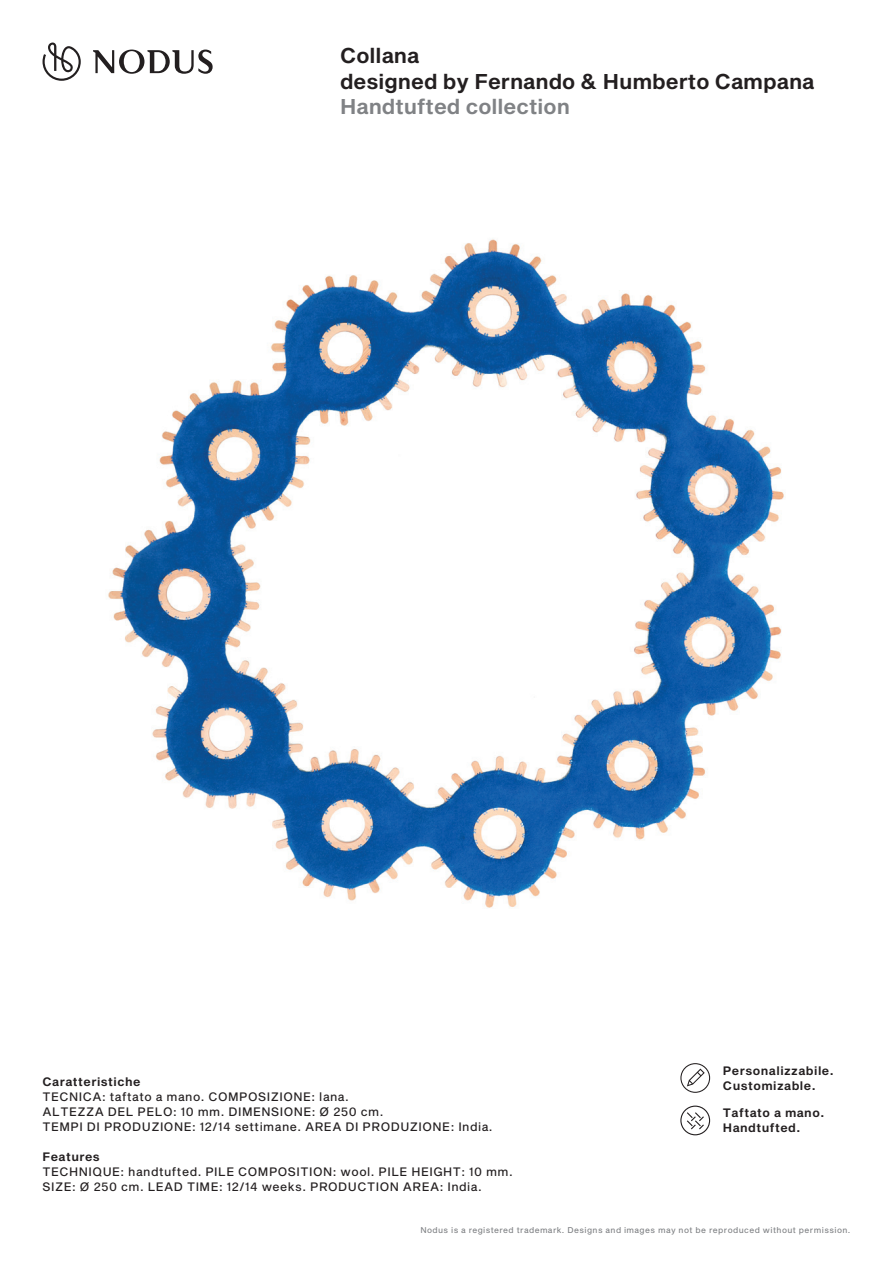
<style>
.page{position:relative;width:893px;height:1263px;background:#fff}
.page>*{position:absolute;margin:0;border:0;box-sizing:border-box;transform-origin:0 0}
.t1{font:21px/25.5px "Sequel Sans Semi Bold Body";color:#231f20}
.t2{font:21px "Sequel Sans Semi Bold Body";color:#808285}
.t3{font:12px/15px "Sequel Sans Roman Body";letter-spacing:.04em;color:#231f20}
.t4{font:12px/15px "Sequel Sans Semi Bold Body";letter-spacing:.04em;color:#231f20}
.t5{font:8.25px "Sequel Sans Roman Body";letter-spacing:.05em;color:#808285}
</style>
<div class="page">
<img style="left:108px;top:239px;width:676px;height:669px">
<svg style="left:43px;top:43px;width:38px;height:38px"></svg>
<svg style="left:93px;top:50px;width:120px;height:24px"></svg>
<svg style="left:680px;top:1063px;width:30px;height:30px"></svg>
<svg style="left:680px;top:1105px;width:30px;height:30px"></svg>
<h1 class="t1" style="left:340px;top:44px;width:476px">Collana<br>designed by Fernando &amp; Humberto Campana</h1>
<h1 class="t2" style="left:340px;top:92px;width:231px">Handtufted collection</h1>
<p class="t4" style="left:43px;top:1074px;width:100px">Caratteristiche</p>
<p class="t3" style="left:43px;top:1089px;width:452px">TECNICA: taftato a mano. COMPOSIZIONE: lana.<br>ALTEZZA DEL PELO: 10 mm. DIMENSIONE: Ø 250 cm.<br>TEMPI DI PRODUZIONE: 12/14 settimane. AREA DI PRODUZIONE: India.</p>
<p class="t4" style="left:43px;top:1149px;width:59px">Features</p>
<p class="t3" style="left:43px;top:1164px;width:472px">TECHNIQUE: handtufted. PILE COMPOSITION: wool. PILE HEIGHT: 10 mm.<br>SIZE: Ø 250 cm. LEAD TIME: 12/14 weeks. PRODUCTION AREA: India.</p>
<p class="t4" style="left:723px;top:1063px;width:112px">Personalizzabile.<br>Customizable.</p>
<p class="t4" style="left:723px;top:1106px;width:103px">Taftato a mano.<br>Handtufted.</p>
<p class="t5" style="left:420px;top:1224px;width:432px">Nodus is a registered trademark. Designs and images may not be reproduced without permission.</p>
</div>
